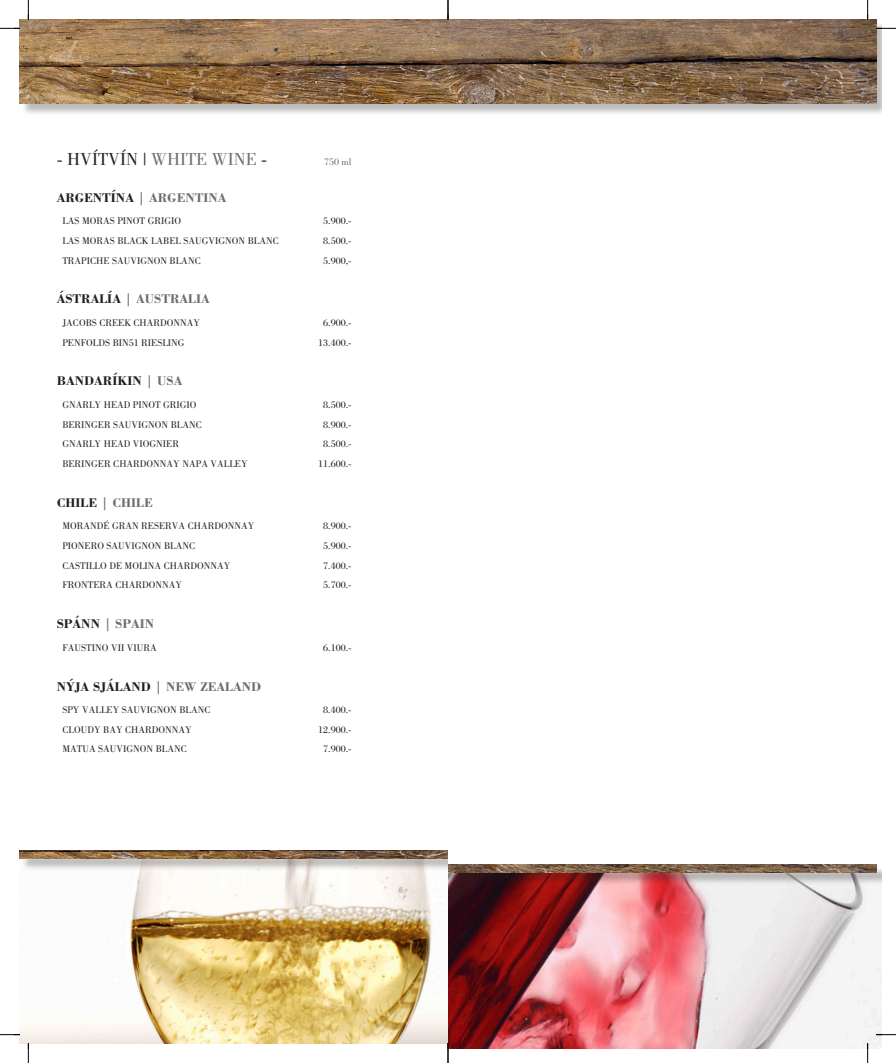
<style>
.page{position:relative;width:896px;height:1063px;background:#fff}
.page>*{position:absolute;margin:0;border:0;box-sizing:border-box;transform-origin:0 0}
.t1{font:18px "Bodoni";color:#231f20}
.t2{font:700 13px "Bodoni";color:#6c6d70}
.t3{font:700 13px "Bodoni";color:#231f20}
.t4{font:10px "Bodoni";color:#231f20}
.t5{font:10px "Bodoni";color:#6c6d70}
.s1{color:#6c6d70}
.s2{color:#231f20}
</style>
<div class="page">
<div style="left:21px;top:21px;width:427px;height:95px;background:#231f20;opacity:.3"></div>
<img style="left:20px;top:20px;width:856px;height:84px">
<img style="left:20px;top:850px;width:428px;height:193px">
<div style="left:21px;top:852px;width:427px;height:19px;background:#231f20;opacity:.3"></div>
<div style="left:448px;top:21px;width:434px;height:95px;background:#231f20;opacity:.3"></div>
<img style="left:448px;top:885px;width:434px;height:164px">
<div style="left:448px;top:866px;width:434px;height:19px;background:#231f20;opacity:.3"></div>
<img style="left:448px;top:865px;width:429px;height:8px">
<svg style="left:0;top:1034px;width:20px;height:1px"></svg>
<svg style="left:0;top:28px;width:20px;height:1px"></svg>
<svg style="left:28px;top:1043px;width:1px;height:20px"></svg>
<svg style="left:28px;top:0;width:1px;height:20px"></svg>
<svg style="left:876px;top:1034px;width:20px;height:1px"></svg>
<svg style="left:876px;top:28px;width:20px;height:1px"></svg>
<svg style="left:447px;top:1043px;width:2px;height:20px"></svg>
<svg style="left:867px;top:1043px;width:1px;height:20px"></svg>
<svg style="left:447px;top:0;width:2px;height:20px"></svg>
<svg style="left:867px;top:0;width:1px;height:20px"></svg>
<h1 class="t1" style="left:57px;top:149px;width:212px">- HVÍTVÍN | <span class="s1">WHITE WINE</span> -</h1>
<p class="t5" style="left:324px;top:156px;width:29px">750 ml</p>
<h2 class="t2" style="left:57px;top:189px;width:171px"><span class="s2">ARGENTÍNA</span> | ARGENTINA</h2>
<p class="t4" style="left:62px;top:215px;width:120px">LAS MORAS PINOT GRIGIO</p>
<p class="t4" style="left:323px;top:215px;width:30px">5.900.-</p>
<p class="t4" style="left:62px;top:235px;width:218px">LAS MORAS BLACK LABEL SAUGVIGNON BLANC</p>
<p class="t4" style="left:323px;top:235px;width:30px">8.500.-</p>
<p class="t4" style="left:62px;top:255px;width:140px">TRAPICHE SAUVIGNON BLANC</p>
<p class="t4" style="left:323px;top:255px;width:30px">5.900,-</p>
<h2 class="t2" style="left:57px;top:291px;width:155px"><span class="s2">ÁSTRALÍA</span> | AUSTRALIA</h2>
<p class="t4" style="left:62px;top:317px;width:139px">JACOBS CREEK CHARDONNAY</p>
<p class="t4" style="left:323px;top:317px;width:30px">6.900.-</p>
<p class="t4" style="left:62px;top:337px;width:124px">PENFOLDS BIN51 RIESLING</p>
<p class="t4" style="left:318px;top:337px;width:35px">13.400.-</p>
<h2 class="t3" style="left:57px;top:373px;width:127px">BANDARÍKIN <span class="s1">| USA</span></h2>
<p class="t4" style="left:62px;top:399px;width:136px">GNARLY HEAD PINOT GRIGIO</p>
<p class="t4" style="left:323px;top:399px;width:30px">8.500.-</p>
<p class="t4" style="left:62px;top:419px;width:141px">BERINGER SAUVIGNON BLANC</p>
<p class="t4" style="left:323px;top:419px;width:30px">8.900.-</p>
<p class="t4" style="left:62px;top:438px;width:118px">GNARLY HEAD VIOGNIER</p>
<p class="t4" style="left:323px;top:438px;width:30px">8.500.-</p>
<p class="t4" style="left:62px;top:458px;width:187px">BERINGER CHARDONNAY NAPA VALLEY</p>
<p class="t4" style="left:318px;top:458px;width:35px">11.600.-</p>
<h2 class="t2" style="left:57px;top:494px;width:98px"><span class="s2">CHILE</span> | CHILE</h2>
<p class="t4" style="left:62px;top:520px;width:194px">MORANDÉ GRAN RESERVA CHARDONNAY</p>
<p class="t4" style="left:323px;top:520px;width:30px">8.900.-</p>
<p class="t4" style="left:62px;top:540px;width:134px">PIONERO SAUVIGNON BLANC</p>
<p class="t4" style="left:323px;top:540px;width:30px">5.900.-</p>
<p class="t4" style="left:62px;top:560px;width:170px">CASTILLO DE MOLINA CHARDONNAY</p>
<p class="t4" style="left:323px;top:560px;width:30px">7.400.-</p>
<p class="t4" style="left:62px;top:579px;width:121px">FRONTERA CHARDONNAY</p>
<p class="t4" style="left:323px;top:579px;width:30px">5.700.-</p>
<h2 class="t2" style="left:57px;top:616px;width:99px"><span class="s2">SPÁNN</span> | SPAIN</h2>
<p class="t4" style="left:62px;top:642px;width:96px">FAUSTINO VII VIURA</p>
<p class="t4" style="left:323px;top:642px;width:30px">6.100.-</p>
<h2 class="t3" style="left:57px;top:678px;width:206px">NÝJA SJÁLAND <span class="s1">| NEW ZEALAND</span></h2>
<p class="t4" style="left:62px;top:704px;width:150px">SPY VALLEY SAUVIGNON BLANC</p>
<p class="t4" style="left:323px;top:704px;width:30px">8.400.-</p>
<p class="t4" style="left:62px;top:724px;width:131px">CLOUDY BAY CHARDONNAY</p>
<p class="t4" style="left:318px;top:724px;width:35px">12.900.-</p>
<p class="t4" style="left:62px;top:743px;width:126px">MATUA SAUVIGNON BLANC</p>
<p class="t4" style="left:323px;top:743px;width:30px">7.900.-</p>
</div>
